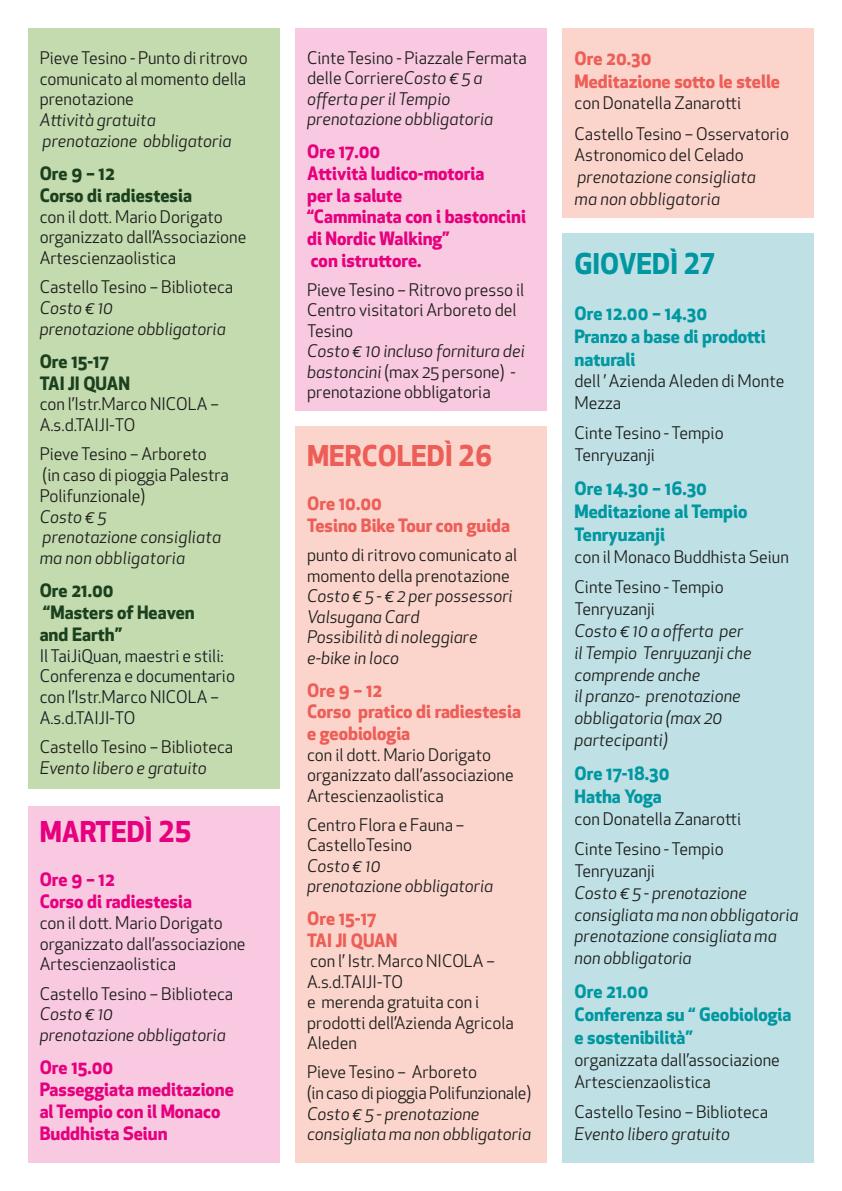
<style>
.page{position:relative;width:842px;height:1191px;background:#fff}
.page>*{position:absolute;margin:0;border:0;box-sizing:border-box;transform-origin:0 0}
.t1{font:700 28px "Apex New";color:#ec5e57}
.t2{font:700 28px "Apex New";color:#e6007e}
.t3{font:700 28px "Apex New";color:#0097a1}
.t4{font:700 18px/21.6px "Apex New";color:#e6007e}
.t5{font:700 18px/23px "Apex New";color:#0097a1}
.t6{font:700 18px/21.6px "Apex New";color:#ec5e57}
.t7{font:700 18px/22px "Apex New";color:#1c401e}
.t8{font:17px/20.6px "Apex New";color:#1d1d1b}
.t9{font:italic 17px/21.8px "Apex New";color:#1d1d1b}
.t10{font:17px/20.8px "Apex New";color:#151d24}
.s1{font-style:normal}
.s2{font-style:italic}
</style>
<div class="page">
<div style="left:28px;top:28px;width:251px;height:761px;background:#c3dbaf"></div>
<div style="left:28px;top:806px;width:251px;height:356px;background:#f8c9e0"></div>
<div style="left:296px;top:28px;width:251px;height:383px;background:#f8c9e0"></div>
<div style="left:296px;top:426px;width:251px;height:736px;background:#fbd5cc"></div>
<div style="left:562px;top:28px;width:252px;height:190px;background:#fbd5cc"></div>
<div style="left:563px;top:233px;width:251px;height:929px;background:#bfe1e5"></div>
<p class="t8" style="left:40px;top:47px;width:210px;text-align:justify">Pieve Tesino - Punto di ritrovo comunicato al momento della prenotazione</p>
<p class="t9" style="left:40px;top:109px;width:193px;line-height:20.8px">Attività gratuita prenotazione obbligatoria</p>
<p class="t7" style="left:40px;top:161px;width:154px">Ore 9 – 12<br>Corso di radiestesia</p>
<p class="t8" style="left:40px;top:206px;width:208px">con il dott. Mario Dorigato organizzato dall’Associazione<br>Artescienzaolistica</p>
<p class="t8" style="left:40px;top:277px;width:195px">Castello Tesino – Biblioteca</p>
<p class="t9" style="left:40px;top:297px;width:188px;line-height:20.8px">Costo € 10<br>prenotazione obbligatoria</p>
<p class="t7" style="left:40px;top:349px;width:92px">Ore 15-17<br>TAI JI QUAN</p>
<p class="t8" style="left:40px;top:394px;width:181px">con l’Istr.Marco NICOLA –<br>A.s.d.TAIJI-TO</p>
<p class="t8" style="left:40px;top:444px;width:191px">Pieve Tesino – Arboreto<br>(in caso di pioggia Palestra<br>Polifunzionale)</p>
<p class="t9" style="left:40px;top:506px;width:183px;line-height:20.8px">Costo € 5<br>prenotazione consigliata ma non obbligatoria</p>
<p class="t7" style="left:40px;top:579px;width:157px">Ore 21.00<br>“Masters of Heaven and Earth”</p>
<p class="t10" style="left:40px;top:645px;width:197px">Il TaiJiQuan, maestri e stili:<br>Conferenza e documentario con l’Istr.Marco NICOLA –<br>A.s.d.TAIJI-TO</p>
<p class="t8" style="left:40px;top:736px;width:195px">Castello Tesino – Biblioteca</p>
<p class="t9" style="left:40px;top:756px;width:169px">Evento libero e gratuito</p>
<h1 class="t2" style="left:40px;top:811px;width:153px">MARTEDÌ 25</h1>
<p class="t4" style="left:40px;top:868px;width:154px">Ore 9 – 12<br>Corso di radiestesia</p>
<p class="t8" style="left:40px;top:912px;width:207px">con il dott. Mario Dorigato organizzato dall’associazione<br>Artescienzaolistica</p>
<p class="t8" style="left:40px;top:983px;width:195px">Castello Tesino – Biblioteca</p>
<p class="t9" style="left:40px;top:1003px;width:188px;line-height:20.8px">Costo € 10<br>prenotazione obbligatoria</p>
<p class="t4" style="left:40px;top:1055px;width:196px">Ore 15.00<br>Passeggiata meditazione al Tempio con il Monaco<br>Buddhista Seiun</p>
<p class="t9" style="left:307px;top:47px;width:221px;line-height:20.6px"><span class="s1">Cinte Tesino - Piazzale Fermata delle Corriere</span>Costo € 5 a offerta per il Tempio prenotazione obbligatoria</p>
<p class="t4" style="left:307px;top:140px;width:220px">Ore 17.00<br>Attività ludico-motoria<br>per la salute<br>“Camminata con i bastoncini di Nordic Walking”<br>con istruttore.</p>
<p class="t8" style="left:307px;top:279px;width:219px">Pieve Tesino – Ritrovo presso il<br>Centro visitatori Arboreto del<br>Tesino</p>
<p class="t8" style="left:307px;top:341px;width:219px"><span class="s2">Costo € 10 incluso fornitura dei bastoncini</span> (max 25 persone) - prenotazione obbligatoria</p>
<h1 class="t1" style="left:307px;top:435px;width:187px">MERCOLEDÌ 26</h1>
<p class="t6" style="left:307px;top:492px;width:204px">Ore 10.00<br>Tesino Bike Tour con guida</p>
<p class="t8" style="left:307px;top:545px;width:212px">punto di ritrovo comunicato al momento della prenotazione</p>
<p class="t9" style="left:307px;top:586px;width:207px;line-height:20.6px">Costo € 5 - € 2 per possessori<br>Valsugana Card<br>Possibilità di noleggiare e-bike in loco</p>
<p class="t6" style="left:307px;top:678px;width:215px">Ore 9 – 12<br>Corso pratico di radiestesia e geobiologia</p>
<p class="t8" style="left:307px;top:744px;width:208px">con il dott. Mario Dorigato organizzato dall’associazione<br>Artescienzaolistica</p>
<p class="t8" style="left:307px;top:814px;width:159px">Centro Flora e Fauna –<br>CastelloTesino</p>
<p class="t9" style="left:307px;top:855px;width:188px;line-height:20.6px">Costo € 10<br>prenotazione obbligatoria</p>
<p class="t6" style="left:307px;top:907px;width:92px">Ore 15-17<br>TAI JI QUAN</p>
<p class="t8" style="left:307px;top:951px;width:208px">con l’ Istr. Marco NICOLA –<br>A.s.d.TAIJI-TO<br>e merenda gratuita con i prodotti dell’Azienda Agricola<br>Aleden</p>
<p class="t8" style="left:307px;top:1062px;width:225px">Pieve Tesino – Arboreto<br>(in caso di pioggia Polifunzionale)</p>
<p class="t9" style="left:307px;top:1103px;width:225px;line-height:20.6px">Costo € 5 - prenotazione consigliata ma non obbligatoria</p>
<p class="t6" style="left:574px;top:46px;width:207px;line-height:23px">Ore 20.30<br>Meditazione sotto le stelle</p>
<p class="t8" style="left:574px;top:88px;width:216px;line-height:30.2px">con Donatella Zanarotti<br>Castello Tesino – Osservatorio</p>
<p class="t8" style="left:574px;top:145px;width:171px">Astronomico del Celado</p>
<p class="t9" style="left:574px;top:166px;width:183px">prenotazione consigliata ma non obbligatoria</p>
<h1 class="t3" style="left:574px;top:243px;width:142px">GIOVEDÌ 27</h1>
<p class="t5" style="left:574px;top:301px;width:193px">Ore 12.00 – 14.30<br>Pranzo a base di prodotti naturali</p>
<p class="t8" style="left:574px;top:370px;width:211px;line-height:21.8px">dell ’ Azienda Aleden di Monte<br>Mezza</p>
<p class="t8" style="left:574px;top:422px;width:151px;line-height:21.8px">Cinte Tesino - Tempio<br>Tenryuzanji</p>
<p class="t5" style="left:574px;top:476px;width:174px">Ore 14.30 – 16.30<br>Meditazione al Tempio<br>Tenryuzanji</p>
<p class="t8" style="left:574px;top:542px;width:216px;line-height:30.2px">con il Monaco Buddhista Seiun<br>Cinte Tesino - Tempio</p>
<p class="t8" style="left:574px;top:599px;width:82px">Tenryuzanji</p>
<p class="t9" style="left:574px;top:620px;width:179px">Costo € 10 a offerta per il Tempio Tenryuzanji che comprende anche<br>il pranzo- prenotazione obbligatoria (max 20 partecipanti)</p>
<p class="t5" style="left:574px;top:761px;width:96px">Ore 17-18.30<br>Hatha Yoga</p>
<p class="t8" style="left:574px;top:803px;width:168px;line-height:30.2px">con Donatella Zanarotti<br>Cinte Tesino - Tempio</p>
<p class="t8" style="left:574px;top:860px;width:82px">Tenryuzanji</p>
<p class="t9" style="left:574px;top:881px;width:225px">Costo € 5 - prenotazione consigliata ma non obbligatoria prenotazione consigliata ma non obbligatoria</p>
<p class="t5" style="left:574px;top:979px;width:218px">Ore 21.00<br>Conferenza su “ Geobiologia e sostenibilità”</p>
<p class="t8" style="left:574px;top:1049px;width:207px;line-height:21.8px">organizzata dall’associazione<br>Artescienzaolistica</p>
<p class="t8" style="left:574px;top:1101px;width:195px">Castello Tesino – Biblioteca</p>
<p class="t9" style="left:574px;top:1122px;width:157px">Evento libero gratuito</p>
</div>
